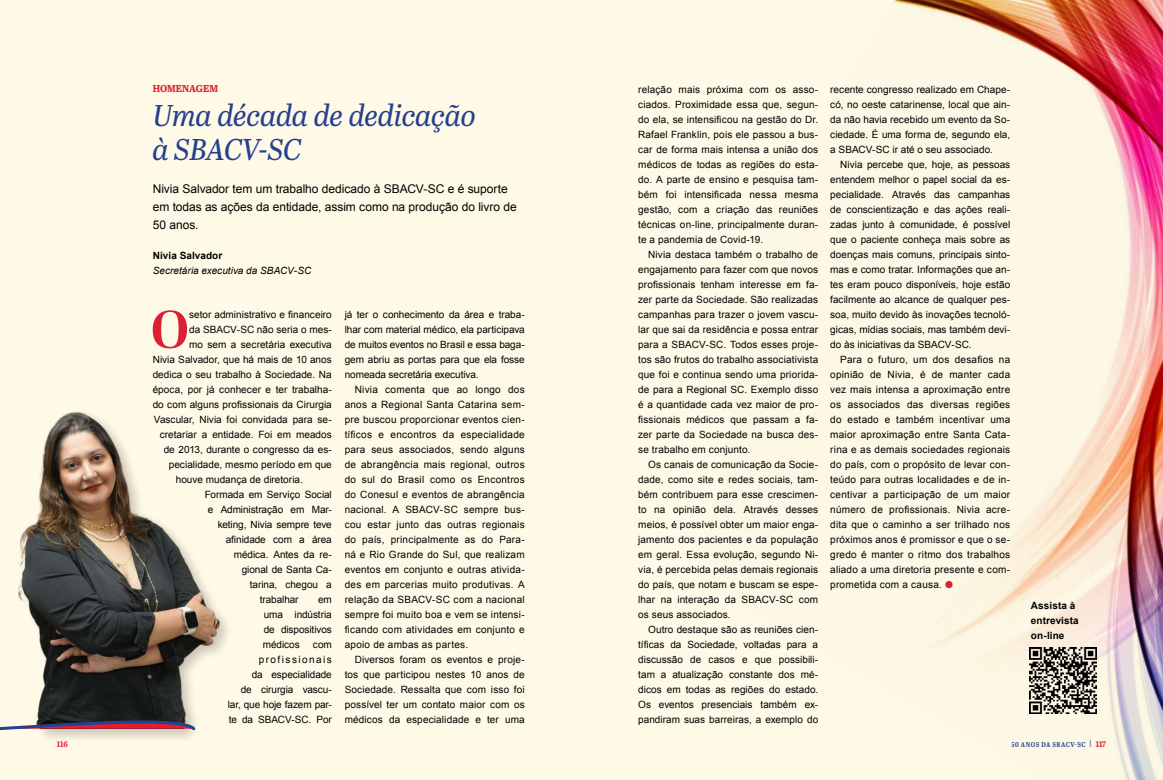
<style>
.page{position:relative;width:1163px;height:780px;background:#fff}
.page>*{position:absolute;margin:0;border:0;box-sizing:border-box;transform-origin:0 0}
.t1{font:700 52.9px "Abril Display";color:#da2032}
.t2{font:italic 30px/33.8px "Abril Titling";letter-spacing:-.005em;color:#25408f}
.t3{font:12px/18px "Arial";letter-spacing:-.005em;color:#000}
.t4{font:10px/15px "Arial";letter-spacing:.005em;color:#000;text-align:justify}
.t5{font:700 10px/15px "Arial";letter-spacing:.01em;color:#000}
.t6{font:italic 10px "Arial";color:#000}
.t7{font:700 10px "Abril Titling";color:#da2032}
.t8{font:700 8px "Abril Titling";color:#da2032}
.t9{font:7px "Abril Titling Cnd Sb";letter-spacing:.075em;color:#25408f}
.s1{color:#da2032}
.s2{font-family:"Abril Titling";font-weight:700;font-size:8px}
.s3{font-family:"Abril Titling";font-weight:700;font-size:8px;color:#da2032}
</style>
<div class="page">
<div style="left:0;top:0;width:581px;height:780px;background:#fffae7"></div>
<div style="left:581px;top:0;width:581px;height:780px;background:#fffae7"></div>
<img style="left:18px;top:412px;width:205px;height:296px">
<svg style="left:0;top:708px;width:196px;height:31px"></svg>
<img style="left:893px;top:0;width:269px;height:780px">
<img style="left:1029px;top:647px;width:66px;height:67px">
<p class="t7" style="left:153px;top:81px;width:67px">HOMENAGEM</p>
<h2 class="t2" style="left:153px;top:97px;width:324px">Uma década de dedicação à SBACV-SC</h2>
<p class="t3" style="left:153px;top:180px;width:365px">Nivia Salvador tem um trabalho dedicado à SBACV-SC e é suporte em todas as ações da entidade, assim como na produção do livro de<br>50 anos.</p>
<p class="t5" style="left:153px;top:248px;width:71px">Nivia Salvador</p>
<p class="t6" style="left:153px;top:264px;width:160px">Secretária executiva da SBACV-SC</p>
<h1 class="t1" style="left:150px;top:293px;width:40px">O</h1>
<p class="t4" style="left:189px;top:307px;width:144px">setor administrativo e financeiro</p>
<p class="t4" style="left:345px;top:307px;width:181px">já ter o conhecimento da área e traba&shy;lhar com material médico, ela participava de muitos eventos no Brasil e essa baga&shy;gem abriu as portas para que ela fosse nomeada secretária executiva.</p>
<p class="t4" style="left:345px;top:382px;width:181px;text-indent:10px">Nivia comenta que ao longo dos anos a Regional Santa Catarina sem&shy;pre buscou proporcionar eventos cien&shy;tíficos e encontros da especialidade para seus associados, sendo alguns de abrangência mais regional, outros do sul do Brasil como os Encontros do Conesul e eventos de abrangência nacional. A SBACV-SC sempre bus&shy;cou estar junto das outras regionais do país, principalmente as do Para&shy;ná e Rio Grande do Sul, que realizam eventos em conjunto e outras ativida&shy;des em parcerias muito produtivas. A relação da SBACV-SC com a nacional sempre foi muito boa e vem se intensi&shy;ficando com atividades em conjunto e apoio de ambas as partes.</p>
<p class="t4" style="left:345px;top:652px;width:181px;text-indent:10px">Diversos foram os eventos e proje&shy;tos que participou nestes 10 anos de Sociedade. Ressalta que com isso foi possível ter um contato maior com os médicos da especialidade e ter uma</p>
<p class="t4" style="left:189px;top:322px;width:144px">da SBACV-SC não seria o mes-</p>
<p class="t4" style="left:189px;top:337px;width:144px">mo sem a secretária executiva</p>
<p class="t4" style="left:153px;top:352px;width:181px">Nivia Salvador, que há mais de 10 anos</p>
<p class="t4" style="left:153px;top:367px;width:180px">dedica o seu trabalho à Sociedade. Na</p>
<p class="t4" style="left:153px;top:382px;width:180px">época, por já conhecer e ter trabalha-</p>
<p class="t4" style="left:153px;top:397px;width:180px">do com alguns profissionais da Cirurgia</p>
<p class="t4" style="left:154px;top:412px;width:179px">Vascular, Nivia foi convidada para se-</p>
<p class="t4" style="left:160px;top:427px;width:173px">cretariar a entidade. Foi em meados</p>
<p class="t4" style="left:164px;top:442px;width:169px">de 2013, durante o congresso da es-</p>
<p class="t4" style="left:169px;top:457px;width:164px">pecialidade, mesmo período em que</p>
<p class="t4" style="left:176px;top:472px;width:129px">houve mudança de diretoria.</p>
<p class="t4" style="left:205px;top:487px;width:128px">Formada em Serviço Social</p>
<p class="t4" style="left:208px;top:502px;width:125px">e Administração em Mar-</p>
<p class="t4" style="left:218px;top:517px;width:116px">keting, Nivia sempre teve</p>
<p class="t4" style="left:226px;top:532px;width:107px">afinidade com a área</p>
<p class="t4" style="left:234px;top:547px;width:99px">médica. Antes da re-</p>
<p class="t4" style="left:242px;top:562px;width:91px">gional de Santa Ca-</p>
<p class="t4" style="left:250px;top:577px;width:83px">tarina, chegou a</p>
<p class="t4" style="left:260px;top:592px;width:40px">trabalhar</p>
<p class="t4" style="left:263px;top:592px;width:70px;text-indent:55px">em uma indústria de dispositivos médicos</p>
<p class="t4" style="left:228px;top:637px;width:105px;text-align:right">com<br>profissionais<br>da especialidade<br>de cirurgia vascu&shy;lar, que hoje fazem par&shy;te da SBACV-SC. Por</p>
<p class="t4" style="left:638px;top:82px;width:181px">relação mais próxima com os asso&shy;ciados. Proximidade essa que, segun&shy;do ela, se intensificou na gestão do Dr.<br>Rafael Franklin, pois ele passou a bus&shy;car de forma mais intensa a união dos médicos de todas as regiões do esta&shy;do. A parte de ensino e pesquisa tam&shy;bém foi intensificada nessa mesma gestão, com a criação das reuniões técnicas on-line, principalmente duran&shy;te a pandemia de Covid-19.</p>
<p class="t4" style="left:638px;top:247px;width:181px;text-indent:10px">Nivia destaca também o trabalho de engajamento para fazer com que novos profissionais tenham interesse em fa&shy;zer parte da Sociedade. São realizadas campanhas para trazer o jovem vascu&shy;lar que sai da residência e possa entrar para a SBACV-SC. Todos esses proje&shy;tos são frutos do trabalho associativista que foi e continua sendo uma priorida&shy;de para a Regional SC. Exemplo disso é a quantidade cada vez maior de pro&shy;fissionais médicos que passam a fa&shy;zer parte da Sociedade na busca des&shy;se trabalho em conjunto.</p>
<p class="t4" style="left:638px;top:457px;width:181px;text-indent:10px">Os canais de comunicação da Socie&shy;dade, como site e redes sociais, tam&shy;bém contribuem para esse crescimen&shy;to na opinião dela. Através desses meios, é possível obter um maior enga&shy;jamento dos pacientes e da população em geral. Essa evolução, segundo Ni&shy;via, é percebida pelas demais regionais do país, que notam e buscam se espe&shy;lhar na interação da SBACV-SC com os seus associados.</p>
<p class="t4" style="left:638px;top:622px;width:181px;text-indent:10px">Outro destaque são as reuniões cien&shy;tíficas da Sociedade, voltadas para a discussão de casos e que possibili&shy;tam a atualização constante dos mé&shy;dicos em todas as regiões do estado.<br>Os eventos presenciais também ex&shy;pandiram suas barreiras, a exemplo do</p>
<p class="t4" style="left:830px;top:82px;width:181px">recente congresso realizado em Chape&shy;có, no oeste catarinense, local que ain&shy;da não havia recebido um evento da So&shy;ciedade. É uma forma de, segundo ela, a SBACV-SC ir até o seu associado.</p>
<p class="t4" style="left:830px;top:157px;width:181px;text-indent:10px">Nivia percebe que, hoje, as pessoas entendem melhor o papel social da es&shy;pecialidade. Através das campanhas de conscientização e das ações reali&shy;zadas junto à comunidade, é possível que o paciente conheça mais sobre as doenças mais comuns, principais sinto&shy;mas e como tratar. Informações que an&shy;tes eram pouco disponíveis, hoje estão facilmente ao alcance de qualquer pes&shy;soa, muito devido às inovações tecnoló&shy;gicas, mídias sociais, mas também devi&shy;do às iniciativas da SBACV-SC.</p>
<p class="t4" style="left:830px;top:352px;width:181px;text-indent:10px">Para o futuro, um dos desafios na opinião de Nivia, é de manter cada vez mais intensa a aproximação entre os associados das diversas regiões do estado e também incentivar uma maior aproximação entre Santa Cata&shy;rina e as demais sociedades regionais do país, com o propósito de levar con&shy;teúdo para outras localidades e de in&shy;centivar a participação de um maior número de profissionais. Nivia acre&shy;dita que o caminho a ser trilhado nos próximos anos é promissor e que o se&shy;gredo é manter o ritmo dos trabalhos aliado a uma diretoria presente e com&shy;prometida com a causa. <span class="s1">●</span></p>
<p class="t5" style="left:1030px;top:598px;width:49px">Assista à entrevista on-line</p>
<p class="t8" style="left:57px;top:738px;width:12px">116</p>
<p class="t9" style="left:1011px;top:739px;width:96px">50 ANOS DA SBACV-SC <span class="s2">|</span> <span class="s3">117</span></p>
</div>
